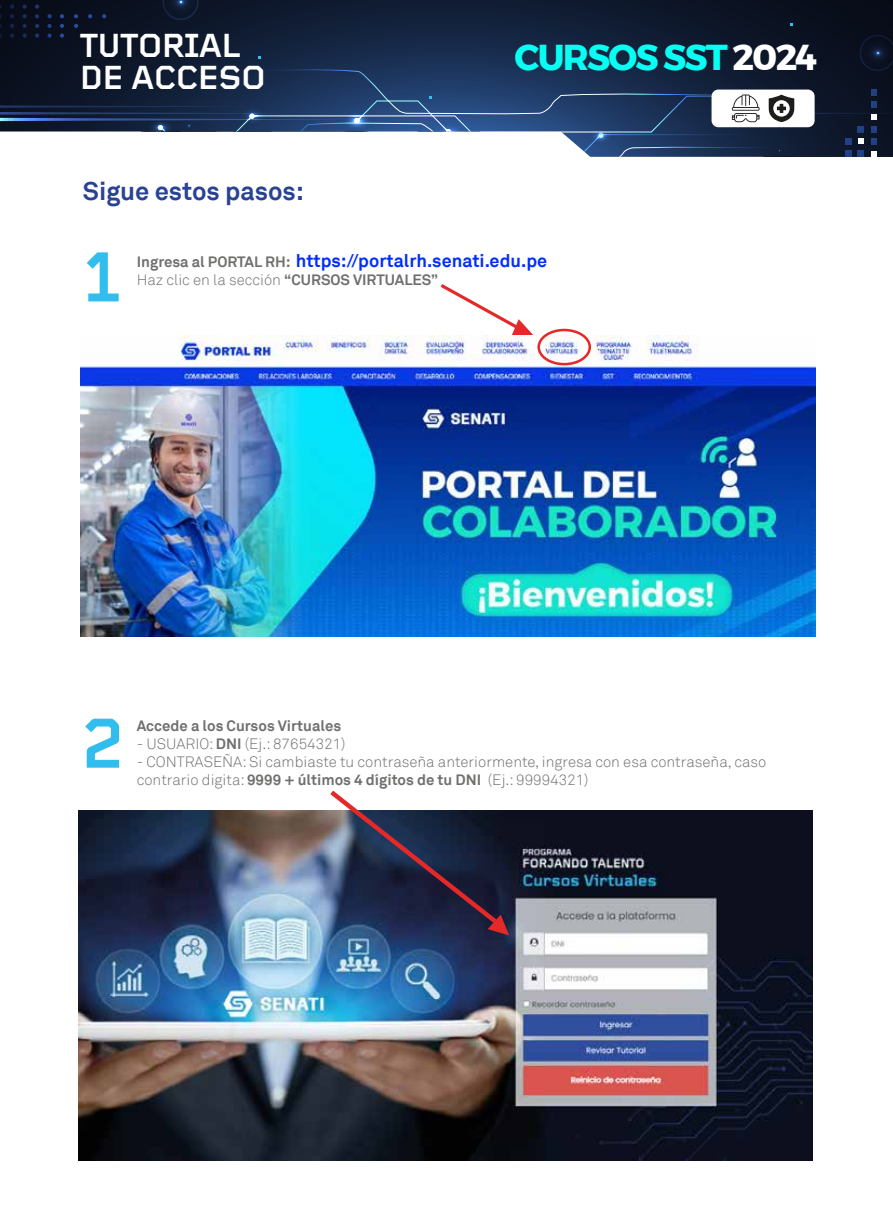
<style>
.page{position:relative;width:893px;height:1226px;background:#fff}
.page>*{position:absolute;margin:0;border:0;box-sizing:border-box;transform-origin:0 0}
.t1{font:700 73.5px "Gridnik";color:#32bdef}
.t2{font:700 35.85px "Montserrat";letter-spacing:-.05em;color:#06fff2}
.t3{font:700 34.5px/31.5px "Gridnik";color:#fff}
.t4{font:700 25.5px "Akkurat";color:#294394}
.t5{font:700 18px "Akkurat";color:#002eff}
.t6{font:300 15px/18px "Akkurat";color:#6f6f6e}
.t7{font:700 15px "Akkurat";color:#6f6f6e}
.s1{color:#fff}
.s2{font-size:15px;color:#6f6f6e}
.s3{font-weight:700}
</style>
<div class="page">
<img style="left:79px;top:810px;width:733px;height:350px">
<svg style="left:325px;top:790px;width:184px;height:145px;background:#484a61"></svg>
<svg style="left:440px;top:284px;width:93px;height:52px"></svg>
<svg style="left:0;top:0;width:893px;height:157px;background:#334159"></svg>
<img style="left:80px;top:336px;width:735px;height:300px">
<div style="left:537px;top:329px;width:54px;height:36px;border:3px solid #e52928;border-radius:50%"></div>
<h3 class="t3" style="left:80px;top:31px;width:187px">TUTORIAL<br>DE ACCESO</h3>
<h2 class="t2" style="left:515px;top:28px;width:304px">CURSOS SST <span class="s1">2024</span></h2>
<h3 class="t4" style="left:83px;top:175px;width:223px">Sigue estos pasos:</h3>
<h1 class="t1" style="left:80px;top:233px;width:44px">1</h1>
<p class="t5" style="left:137px;top:249px;width:412px"><span class="s2">Ingresa al PORTAL RH:</span> https://portalrh.senati.edu.pe</p>
<p class="t6" style="left:137px;top:271px;width:303px">Haz clic en la sección <span class="s3">“CURSOS VIRTUALES”</span></p>
<h1 class="t1" style="left:82px;top:699px;width:44px">2</h1>
<p class="t7" style="left:137px;top:716px;width:206px">Accede a los Cursos Virtuales</p>
<p class="t6" style="left:137px;top:735px;width:210px">- USUARIO: <span class="s3">DNI</span> (Ej.: 87654321)</p>
<p class="t6" style="left:137px;top:753px;width:631px">- CONTRASEÑA: Si cambiaste tu contraseña anteriormente, ingresa con esa contraseña, caso contrario digita: <span class="s3">9999 + últimos 4 dígitos de tu DNI</span> (Ej.: 99994321)</p>
</div>
